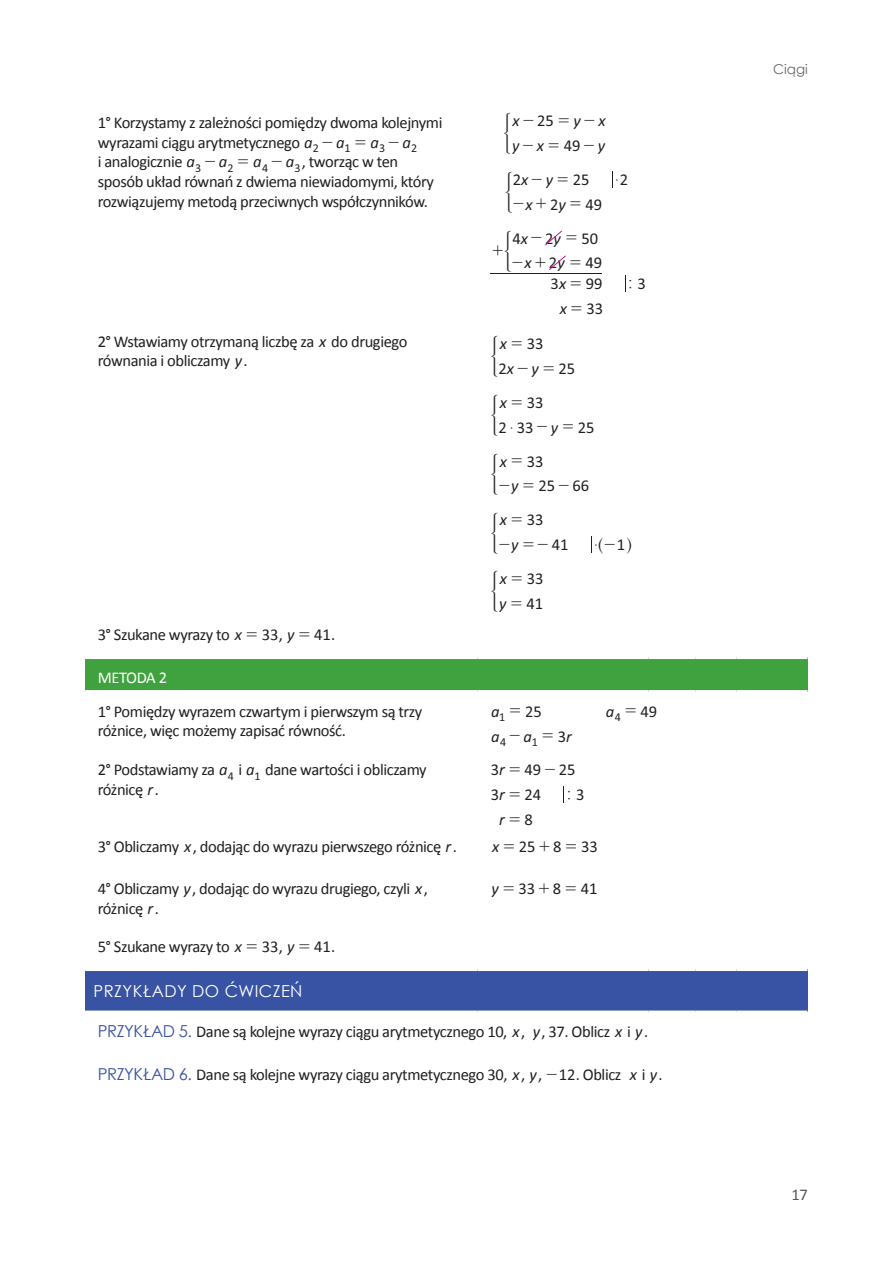
<style>
.page{position:relative;width:893px;height:1263px;background:#fff}
.page>*{position:absolute;margin:0;border:0;box-sizing:border-box;transform-origin:0 0}
.t1{font:16.8px "MM Variable A";color:#231f20}
.t2{font:16.5px/19.8px "Calibri";letter-spacing:-.025em;color:#231f20}
.t3{font:16.5px "MM Century New";color:#231f20}
.t4{font:italic 16.5px/24.8px "Calibri";color:#231f20}
.t5{font:16.5px "Century Gothic";letter-spacing:.025em;color:#fff}
.t6{font:16.5px "MM Binary";color:#231f20}
.t7{font:16.5px "Calibri";letter-spacing:-.025em;color:#fff}
.t8{font:16.5px "Calibri";color:#57585a}
.t9{font:15.3px "MM Variable A";color:#231f20;scale:1.07 1}
.t10{font:13.5px "Century Gothic";color:#666}
.t11{font:12px "Calibri";color:#231f20}
.s1{font-style:italic}
.s2{font-family:"Calibri";font-style:italic}
.s3{font-family:"MM Century New"}
.s4{font-family:"Calibri"}
.s5{font-style:normal}
.s6{font-family:"MM Variable A";font-size:16.8px}
.s7{font-family:"MM Century New";font-style:normal}
.s8{font-family:"MM Variable A";font-size:15.3px}
.s9{font-family:"Century Gothic";color:#3853a3}
</style>
<div class="page">
<div style="left:85px;top:657px;width:722px;height:34px;background:#40a23f"></div>
<div style="left:85px;top:969px;width:722px;height:43px;background:#3853a3"></div>
<hr style="left:85px;top:968px;width:392px;height:3px;background:#fff">
<hr style="left:477px;top:968px;width:172px;height:3px;background:#fff">
<hr style="left:649px;top:968px;width:46px;height:3px;background:#fff">
<hr style="left:695px;top:968px;width:42px;height:3px;background:#fff">
<hr style="left:737px;top:968px;width:70px;height:3px;background:#fff">
<hr style="left:85px;top:1010px;width:392px;height:3px;background:#fff">
<hr style="left:477px;top:1010px;width:172px;height:3px;background:#fff">
<hr style="left:649px;top:1010px;width:46px;height:3px;background:#fff">
<hr style="left:695px;top:1010px;width:42px;height:3px;background:#fff">
<hr style="left:737px;top:1010px;width:70px;height:3px;background:#fff">
<hr style="left:85px;top:656px;width:392px;height:3px;background:#fff">
<hr style="left:477px;top:656px;width:172px;height:3px;background:#fff">
<hr style="left:649px;top:656px;width:46px;height:3px;background:#fff">
<hr style="left:695px;top:656px;width:42px;height:3px;background:#fff">
<hr style="left:737px;top:656px;width:70px;height:3px;background:#fff">
<hr style="left:85px;top:690px;width:392px;height:3px;background:#fff">
<hr style="left:477px;top:690px;width:172px;height:3px;background:#fff">
<hr style="left:649px;top:690px;width:46px;height:3px;background:#fff">
<hr style="left:695px;top:690px;width:42px;height:3px;background:#fff">
<hr style="left:737px;top:690px;width:70px;height:3px;background:#fff">
<svg style="left:545px;top:230px;width:21px;height:40px"></svg>
<svg style="left:612px;top:171px;width:1px;height:16px"></svg>
<svg style="left:625px;top:275px;width:1px;height:17px"></svg>
<hr style="left:491px;top:273px;width:111px;height:1px;background:#231f20">
<svg style="left:591px;top:536px;width:1px;height:17px"></svg>
<p class="t2" style="left:98px;top:112px;width:346px">1° Korzystamy z zależności pomiędzy dwoma kolejnymi wyrazami ciągu arytmetycznego <span class="s1">a</span></p>
<p class="t3" style="left:322px;top:134px;width:90px">- = <sub>3</sub>-<span class="s2">a</span></p>
<p class="t4" style="left:336px;top:129px;width:10px">a</p>
<p class="t4" style="left:370px;top:129px;width:10px">a</p>
<p class="t11" style="left:313px;top:140px;width:8px">2</p>
<p class="t11" style="left:345px;top:140px;width:8px">1</p>
<p class="t11" style="left:411px;top:140px;width:8px">2</p>
<p class="t2" style="left:98px;top:152px;width:99px">i analogicznie <span class="s1">a</span></p>
<p class="t4" style="left:219px;top:149px;width:10px">a</p>
<p class="t4" style="left:253px;top:149px;width:10px">a</p>
<p class="t4" style="left:286px;top:149px;width:10px">a</p>
<p class="t2" style="left:205px;top:152px;width:195px"><span class="s3">- =</span> <sub>4</sub> <span class="s3">-</span> , tworząc w ten</p>
<p class="t11" style="left:294px;top:160px;width:8px">3</p>
<p class="t2" style="left:98px;top:171px;width:338px">sposób układ równań z dwiema niewiadomymi, który rozwiązujemy metodą przeciwnych współczynników.</p>
<p class="t11" style="left:195px;top:160px;width:8px">3</p>
<p class="t11" style="left:227px;top:160px;width:8px">2</p>
<p class="t1" style="left:504px;top:125px;width:9px">)</p>
<p class="t1" style="left:505px;top:183px;width:9px">)</p>
<p class="t2" style="left:537px;top:110px;width:18px">25</p>
<p class="t3" style="left:513px;top:112px;width:84px"><span class="s2">x</span>- = -</p>
<p class="t4" style="left:574px;top:107px;width:33px">y x</p>
<p class="t3" style="left:523px;top:137px;width:84px">- =<span class="s4">49</span>-<span class="s2">y</span></p>
<p class="t4" style="left:513px;top:166px;width:42px;text-align:center"><span class="s5">2</span>x y x</p>
<p class="t4" style="left:512px;top:132px;width:33px">y x</p>
<p class="t3" style="left:532px;top:171px;width:59px">- =<span class="s4">25</span></p>
<p class="t6" style="left:615px;top:172px;width:14px">$<span class="s4">2</span></p>
<p class="t3" style="left:513px;top:195px;width:91px">- +<span class="s4">2</span><span class="s2">y</span>=<span class="s4">49</span></p>
<p class="t2" style="left:512px;top:228px;width:87px">4<span class="s1">x</span><span class="s3">- =</span> 50</p>
<p class="t3" style="left:493px;top:242px;width:21px">+<span class="s6">)</span></p>
<p class="t2" style="left:545px;top:228px;width:17px">2<span class="s1">y</span></p>
<p class="t3" style="left:512px;top:254px;width:91px">- +<span class="s4">2</span><span class="s2">y</span>=<span class="s4">49</span></p>
<p class="t2" style="left:551px;top:271px;width:54px;line-height:24.8px;text-align:center">3<span class="s1">x</span><span class="s3">=</span>99 <span class="s1">x</span> <span class="s3">=</span>33</p>
<p class="t4" style="left:525px;top:250px;width:9px">x</p>
<p class="t6" style="left:625px;top:276px;width:23px">|<span class="s4">3</span></p>
<p class="t2" style="left:98px;top:331px;width:311px">2° Wstawiamy otrzymaną liczbę za <span class="s1">x</span> do drugiego równania i obliczamy <span class="s1">y</span>.</p>
<p class="t4" style="left:498px;top:330px;width:46px">x <span class="s7">=</span><span class="s5">33<br>2</span>x y</p>
<p class="t2" style="left:500px;top:392px;width:45px"><span class="s1">x</span> <span class="s3">=</span>33</p>
<p class="t1" style="left:491px;top:348px;width:9px">)</p>
<p class="t1" style="left:491px;top:406px;width:9px">)</p>
<p class="t1" style="left:491px;top:465px;width:9px">)</p>
<p class="t1" style="left:491px;top:524px;width:9px">)</p>
<p class="t1" style="left:491px;top:583px;width:9px">)</p>
<p class="t3" style="left:517px;top:360px;width:59px">- =<span class="s4">25</span></p>
<p class="t2" style="left:498px;top:417px;width:98px">2 33<span class="s3">- =</span> 25</p>
<p class="t4" style="left:551px;top:414px;width:9px">y</p>
<p class="t6" style="left:510px;top:419px;width:5px">$</p>
<p class="t4" style="left:511px;top:448px;width:34px;text-indent:-11px">x <span class="s7">=</span><span class="s5">33 </span>y</p>
<p class="t4" style="left:511px;top:507px;width:34px;text-indent:-11px">x <span class="s7">=</span><span class="s5">33 </span>y</p>
<p class="t2" style="left:499px;top:566px;width:46px;line-height:24.8px"><span class="s1">x</span> <span class="s3">=</span>33 <span class="s1">y</span> <span class="s3">=</span>41</p>
<p class="t2" style="left:499px;top:475px;width:92px"><span class="s3">- =</span> 25 66</p>
<p class="t3" style="left:558px;top:477px;width:12px">-</p>
<p class="t3" style="left:499px;top:536px;width:71px">- =-<span class="s4">41</span></p>
<p class="t6" style="left:594px;top:537px;width:39px">$ <span class="s3">-</span><span class="s4">1</span><span class="s8">h</span></p>
<p class="t9" style="left:598px;top:537px;width:8px">^</p>
<p class="t2" style="left:98px;top:624px;width:239px">3° Szukane wyrazy to <span class="s1">x</span> <span class="s3">=</span> 33, <span class="s1">y</span> <span class="s3">=</span> 41.</p>
<p class="t7" style="left:98px;top:666px;width:71px">METODA 2</p>
<p class="t2" style="left:98px;top:701px;width:326px">1° Pomiędzy wyrazem czwartym i pierwszym są trzy różnice, więc możemy zapisać równość.</p>
<p class="t4" style="left:491px;top:698px;width:10px">a</p>
<p class="t4" style="left:606px;top:698px;width:10px">a</p>
<p class="t2" style="left:510px;top:701px;width:33px"><span class="s3">=</span> 25</p>
<p class="t2" style="left:625px;top:701px;width:33px"><span class="s3">=</span>49</p>
<p class="t11" style="left:499px;top:709px;width:8px">1</p>
<p class="t11" style="left:615px;top:709px;width:8px">4</p>
<p class="t11" style="left:500px;top:734px;width:8px">4</p>
<p class="t11" style="left:532px;top:734px;width:8px">1</p>
<p class="t3" style="left:509px;top:727px;width:64px">- =<span class="s4">3</span><span class="s2">r</span></p>
<p class="t4" style="left:491px;top:723px;width:10px">a</p>
<p class="t4" style="left:524px;top:723px;width:10px">a</p>
<p class="t2" style="left:98px;top:759px;width:330px">2° Podstawiamy za <span class="s1">a</span><sub>4</sub> i <span class="s1">a</span><sub>1</sub> dane wartości i obliczamy różnicę <span class="s1">r</span>.</p>
<p class="t2" style="left:491px;top:759px;width:86px">3<span class="s1">r</span> <span class="s3">=</span> 49 25</p>
<p class="t3" style="left:545px;top:761px;width:12px">-</p>
<p class="t2" style="left:491px;top:784px;width:52px">3<span class="s1">r</span><span class="s3">=</span>24</p>
<p class="t4" style="left:499px;top:806px;width:35px">r <span class="s7">=</span> <span class="s5">8</span></p>
<p class="t6" style="left:563px;top:787px;width:23px">|<span class="s4">3</span></p>
<p class="t2" style="left:98px;top:836px;width:361px">3° Obliczamy <span class="s1">x</span>, dodając do wyrazu pierwszego różnicę <span class="s1">r</span>.</p>
<p class="t2" style="left:492px;top:836px;width:99px"><span class="s1">x</span> <span class="s3">=</span>25 8 3</p>
<p class="t3" style="left:539px;top:838px;width:12px">+</p>
<p class="t3" style="left:566px;top:838px;width:33px">= <span class="s4">3</span></p>
<p class="t2" style="left:98px;top:878px;width:332px">4° Obliczamy <span class="s1">y</span>, dodając do wyrazu drugiego, czyli <span class="s1">x</span>, różnicę <span class="s1">r</span>.</p>
<p class="t2" style="left:491px;top:878px;width:99px"><span class="s1">y</span> <span class="s3">=</span>33 8 4</p>
<p class="t3" style="left:539px;top:880px;width:12px">+</p>
<p class="t3" style="left:566px;top:880px;width:33px">= <span class="s4">1</span></p>
<p class="t2" style="left:98px;top:936px;width:239px">5° Szukane wyrazy to <span class="s1">x</span> <span class="s3">=</span> 33, <span class="s1">y</span> <span class="s3">=</span> 41.</p>
<p class="t5" style="left:94px;top:979px;width:210px">PRZYKŁADY DO ĆWICZEŃ</p>
<p class="t2" style="left:98px;top:1021px;width:552px"><span class="s9">PRZYKŁAD 5.</span> Dane są kolejne wyrazy ciągu arytmetycznego 10, <span class="s1">x</span>, <span class="s1">y</span>, 37. Oblicz <span class="s1">x</span> i <span class="s1">y</span>.</p>
<p class="t2" style="left:98px;top:1064px;width:566px"><span class="s9">PRZYKŁAD 6.</span> Dane są kolejne wyrazy ciągu arytmetycznego 30, <span class="s1">x</span>, <span class="s1">y</span>, <span class="s3">-</span>12. Oblicz <span class="s1">x</span> i <span class="s1">y</span>.</p>
<p class="t10" style="left:773px;top:60px;width:36px">Ciągi</p>
<p class="t8" style="left:792px;top:1183px;width:18px">17</p>
</div>
